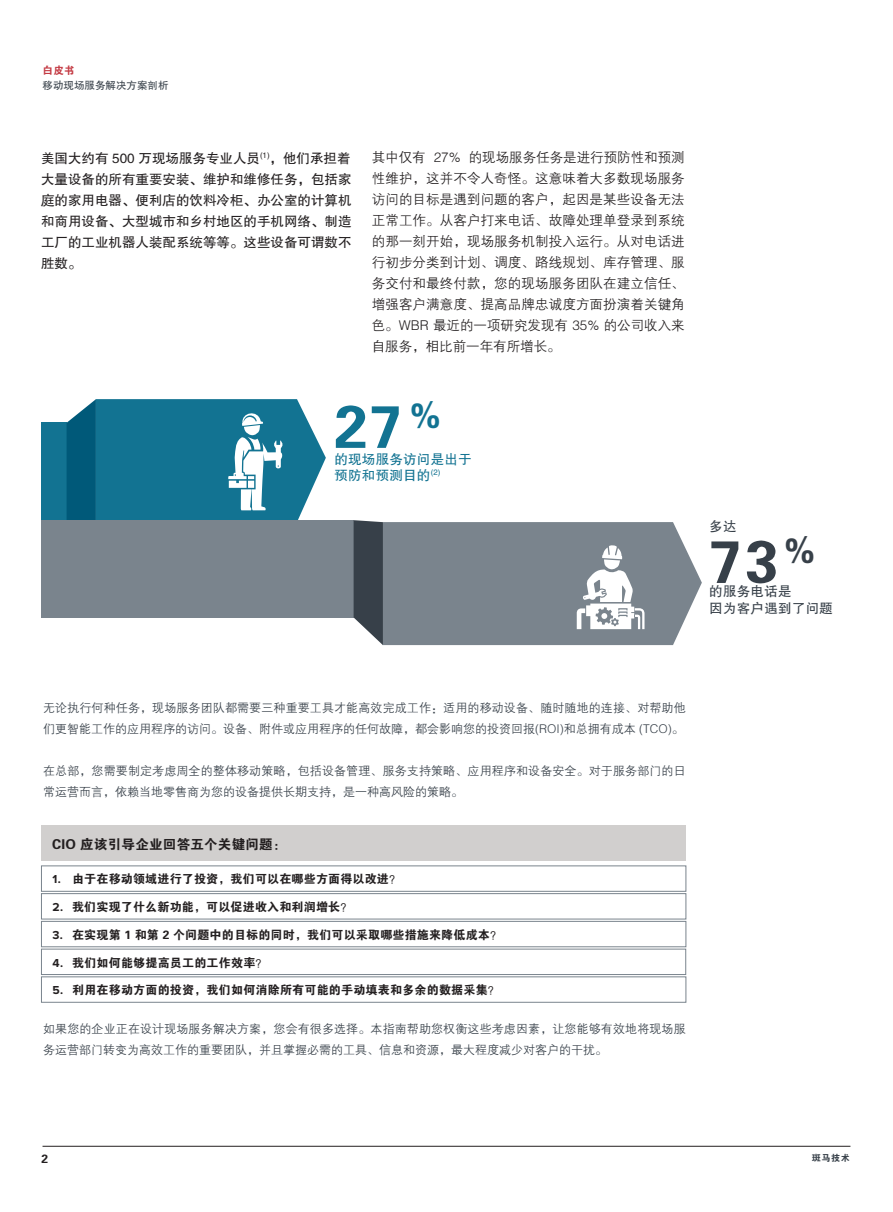
<style>
.page{position:relative;width:893px;height:1212px;background:#fff}
.page>*{position:absolute;margin:0;border:0;box-sizing:border-box;transform-origin:0 0}
.t1{font:60px "FZDHTJW GB1 0";color:#127392}
.t2{font:60px "FZDHTJW GB1 0";color:#374049}
.t3{font:13.5px/21px "FZZDXJW GB1 0";color:#231f20;text-align:justify}
.t4{font:13.5px/21px "FZHTJW GB1 0";color:#231f20;text-align:justify}
.t5{font:13.5px/16.2px "FZHTJW GB1 0";letter-spacing:.02em;color:#127392}
.t6{font:13.5px "FZDHTJW GB1 0";letter-spacing:.02em;color:#231f20}
.t7{font:13.5px/16.2px "FZHTJW GB1 0";letter-spacing:.02em;color:#374049}
.t8{font:12px/21px "FZZDXJW GB1 0";letter-spacing:.01em;color:#374049}
.t9{font:12px "FZDHTJW GB1 0";letter-spacing:.015em;color:#231f20}
.t10{font:10.5px "FZHTJW GB1 0";color:#374049}
.t11{font:10.5px "FZDHTJW GB1 0";color:#c43b44}
.t12{font:9px "FZDHTJW GB1 0";color:#374049}
.s1{font-family:"Proxima Nova";font-weight:700}
</style>
<div class="page">
<div style="left:41px;top:423px;width:26px;height:97px;background:#127392"></div>
<div style="left:41px;top:520px;width:313px;height:97px;background:#7a848d"></div>
<svg style="left:354px;top:520px;width:348px;height:125px;background:#858e95"></svg>
<svg style="left:67px;top:399px;width:259px;height:121px;background:#2e819d"></svg>
<div style="left:41px;top:825px;width:645px;height:36px;background:#d1cfce"></div>
<div style="left:41px;top:865px;width:645px;height:27px;border:1px solid #7a848d"></div>
<div style="left:41px;top:921px;width:645px;height:26px;border:1px solid #7a848d"></div>
<div style="left:41px;top:976px;width:645px;height:27px;border:1px solid #7a848d"></div>
<div style="left:41px;top:893px;width:645px;height:26px;border:1px solid #7a848d"></div>
<div style="left:41px;top:949px;width:645px;height:26px;border:1px solid #7a848d"></div>
<hr style="left:43px;top:1146px;width:807px;height:1px;background:#231f20">
<p class="t11" style="left:43px;top:65px;width:34px">白皮书</p>
<p class="t10" style="left:43px;top:79px;width:127px">移动现场服务解决方案剖析</p>
<p class="t4" style="left:41px;top:147px;width:312px">美国大约有 500 万现场服务专业人员<sup>(1)</sup>，他们承担着大量设备的所有重要安装、维护和维修任务，包括家庭的家用电器、便利店的饮料冷柜、办公室的计算机和商用设备、大型城市和乡村地区的手机网络、制造工厂的工业机器人装配系统等等。这些设备可谓数不胜数。</p>
<p class="t3" style="left:372px;top:148px;width:314px">其中仅有 27% 的现场服务任务是进行预防性和预测性维护，这并不令人奇怪。这意味着大多数现场服务访问的目标是遇到问题的客户，起因是某些设备无法正常工作。从客户打来电话、故障处理单登录到系统的那一刻开始，现场服务机制投入运行。从对电话进行初步分类到计划、调度、路线规划、库存管理、服务交付和最终付款，您的现场服务团队在建立信任、增强客户满意度、提高品牌忠诚度方面扮演着关键角色。WBR 最近的一项研究发现有 35% 的公司收入来自服务，相比前一年有所增长。</p>
<h1 class="t1" style="left:334px;top:394px;width:107px">27<sup>%</sup></h1>
<p class="t5" style="left:334px;top:451px;width:139px">的现场服务访问是出于预防和预测目的<sup>(2)</sup></p>
<p class="t7" style="left:709px;top:518px;width:29px">多达</p>
<h1 class="t2" style="left:709px;top:529px;width:107px">73<sup>%</sup></h1>
<p class="t7" style="left:709px;top:584px;width:125px">的服务电话是<br>因为客户遇到了问题</p>
<p class="t8" style="left:43px;top:698px;width:644px">无论执行何种任务，现场服务团队都需要三种重要工具才能高效完成工作：适用的移动设备、随时随地的连接、对帮助他们更智能工作的应用程序的访问。设备、附件或应用程序的任何故障，都会影响您的投资回报(ROI)和总拥有成本 (TCO)。</p>
<p class="t8" style="left:43px;top:761px;width:644px">在总部，您需要制定考虑周全的整体移动策略，包括设备管理、服务支持策略、应用程序和设备安全。对于服务部门的日常运营而言，依赖当地零售商为您的设备提供长期支持，是一种高风险的策略。</p>
<p class="t6" style="left:52px;top:836px;width:236px">CIO 应该引导企业回答五个关键问题：</p>
<p class="t9" style="left:53px;top:872px;width:350px"><span class="s1">1.</span> 由于在移动领域进行了投资，我们可以在哪些方面得以改进？</p>
<p class="t9" style="left:53px;top:900px;width:301px"><span class="s1">2.</span> 我们实现了什么新功能，可以促进收入和利润增长？</p>
<p class="t9" style="left:53px;top:928px;width:451px"><span class="s1">3.</span> 在实现第 1 和第 2 个问题中的目标的同时，我们可以采取哪些措施来降低成本？</p>
<p class="t9" style="left:53px;top:956px;width:216px"><span class="s1">4.</span> 我们如何能够提高员工的工作效率？</p>
<p class="t9" style="left:53px;top:983px;width:449px"><span class="s1">5.</span> 利用在移动方面的投资，我们如何消除所有可能的手动填表和多余的数据采集？</p>
<p class="t8" style="left:43px;top:1019px;width:644px">如果您的企业正在设计现场服务解决方案，您会有很多选择。本指南帮助您权衡这些考虑因素，让您能够有效地将现场服务运营部门转变为高效工作的重要团队，并且掌握必需的工具、信息和资源，最大程度减少对客户的干扰。</p>
<p class="t9" style="left:41px;top:1153px;width:8px">2</p>
<p class="t12" style="left:812px;top:1153px;width:39px">斑马技术</p>
</div>
